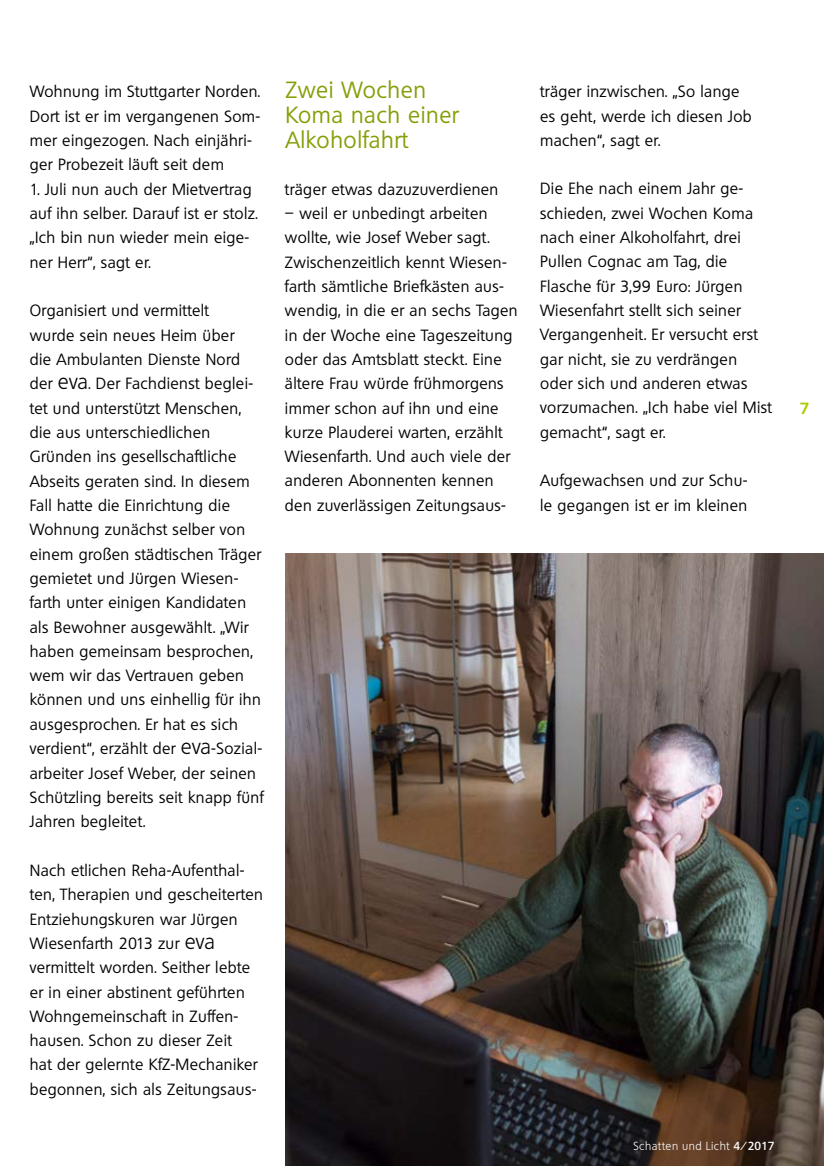
<style>
.page{position:relative;width:824px;height:1166px;background:#fff}
.page>*{position:absolute;margin:0;border:0;box-sizing:border-box;transform-origin:0 0}
.t1{font:22.75px/25px "Quebec";letter-spacing:.025em;color:#879d07}
.t2{font:15.75px/24.3px "Quebec";letter-spacing:.025em;color:#000}
.t3{font:700 15.75px "Quebec";color:#afca05}
.t4{font:300 11.38px "Quebec";letter-spacing:.05em;color:#fff}
.s1{font-weight:300;font-size:21px}
.s2{font-weight:600}
</style>
<div class="page">
<img style="left:285px;top:553px;width:538px;height:613px">
<p class="t2" style="left:30px;top:79px;width:232px">Wohnung im Stuttgarter Norden.<br>Dort ist er im vergangenen Som&shy;mer eingezogen. Nach einjähri&shy;ger Probezeit läuft seit dem</p>
<p class="t2" style="left:30px;top:177px;width:229px">1. Juli nun auch der Mietvertrag auf ihn selber. Darauf ist er stolz. „Ich bin nun wieder mein eige&shy;ner Herr“, sagt er.</p>
<p class="t2" style="left:30px;top:298px;width:235px">Organisiert und vermittelt<br>wurde sein neues Heim über<br>die Ambulanten Dienste Nord der <span class="s1">eva</span>. Der Fachdienst beglei&shy;tet und unterstützt Menschen, die aus unterschiedlichen<br>Gründen ins gesellschaftliche<br>Abseits geraten sind. In diesem<br>Fall hatte die Einrichtung die<br>Wohnung zunächst selber von einem großen städtischen Träger gemietet und Jürgen Wiesen&shy;farth unter einigen Kandidaten als Bewohner ausgewählt. „Wir haben gemeinsam besprochen, wem wir das Vertrauen geben können und uns einhellig für ihn ausgesprochen. Er hat es sich verdient“, erzählt der <span class="s1">eva</span>-Sozial&shy;arbeiter Josef Weber, der seinen<br>Schützling bereits seit knapp fünf<br>Jahren begleitet.</p>
<p class="t2" style="left:30px;top:858px;width:234px">Nach etlichen Reha-Aufenthal&shy;ten, Therapien und gescheiterten<br>Entziehungskuren war Jürgen<br>Wiesenfarth 2013 zur <span class="s1">eva </span>vermittelt worden. Seither lebte er in einer abstinent geführten<br>Wohngemeinschaft in Zuffen&shy;hausen. Schon zu dieser Zeit<br>hat der gelernte KfZ-Mechaniker begonnen, sich als Zeitungsaus-</p>
<h1 class="t1" style="left:285px;top:77px;width:175px">Zwei Wochen<br>Koma nach einer<br>Alkoholfahrt</h1>
<p class="t2" style="left:285px;top:177px;width:215px">träger etwas dazuzuverdienen</p>
<p class="t2" style="left:285px;top:201px;width:234px">– weil er unbedingt arbeiten wollte, wie Josef Weber sagt.<br>Zwischenzeitlich kennt Wiesen&shy;farth sämtliche Briefkästen aus&shy;wendig, in die er an sechs Tagen in der Woche eine Tageszeitung oder das Amtsblatt steckt. Eine ältere Frau würde frühmorgens immer schon auf ihn und eine kurze Plauderei warten, erzählt<br>Wiesenfarth. Und auch viele der anderen Abonnenten kennen den zuverlässigen Zeitungsaus-</p>
<p class="t2" style="left:540px;top:79px;width:213px">träger inzwischen. „So lange es geht, werde ich diesen Job machen“, sagt er.</p>
<p class="t2" style="left:540px;top:177px;width:233px">Die Ehe nach einem Jahr ge&shy;schieden, zwei Wochen Koma nach einer Alkoholfahrt, drei<br>Pullen Cognac am Tag, die<br>Flasche für 3,99 Euro: Jürgen<br>Wiesenfahrt stellt sich seiner<br>Vergangenheit. Er versucht erst gar nicht, sie zu verdrängen oder sich und anderen etwas vorzumachen. „Ich habe viel Mist gemacht“, sagt er.</p>
<p class="t2" style="left:540px;top:468px;width:209px">Aufgewachsen und zur Schu&shy;le gegangen ist er im kleinen</p>
<p class="t4" style="left:633px;top:1138px;width:142px">Schatten und Licht <span class="s2">4/2017</span></p>
<p class="t3" style="left:799px;top:398px;width:11px">7</p>
</div>
